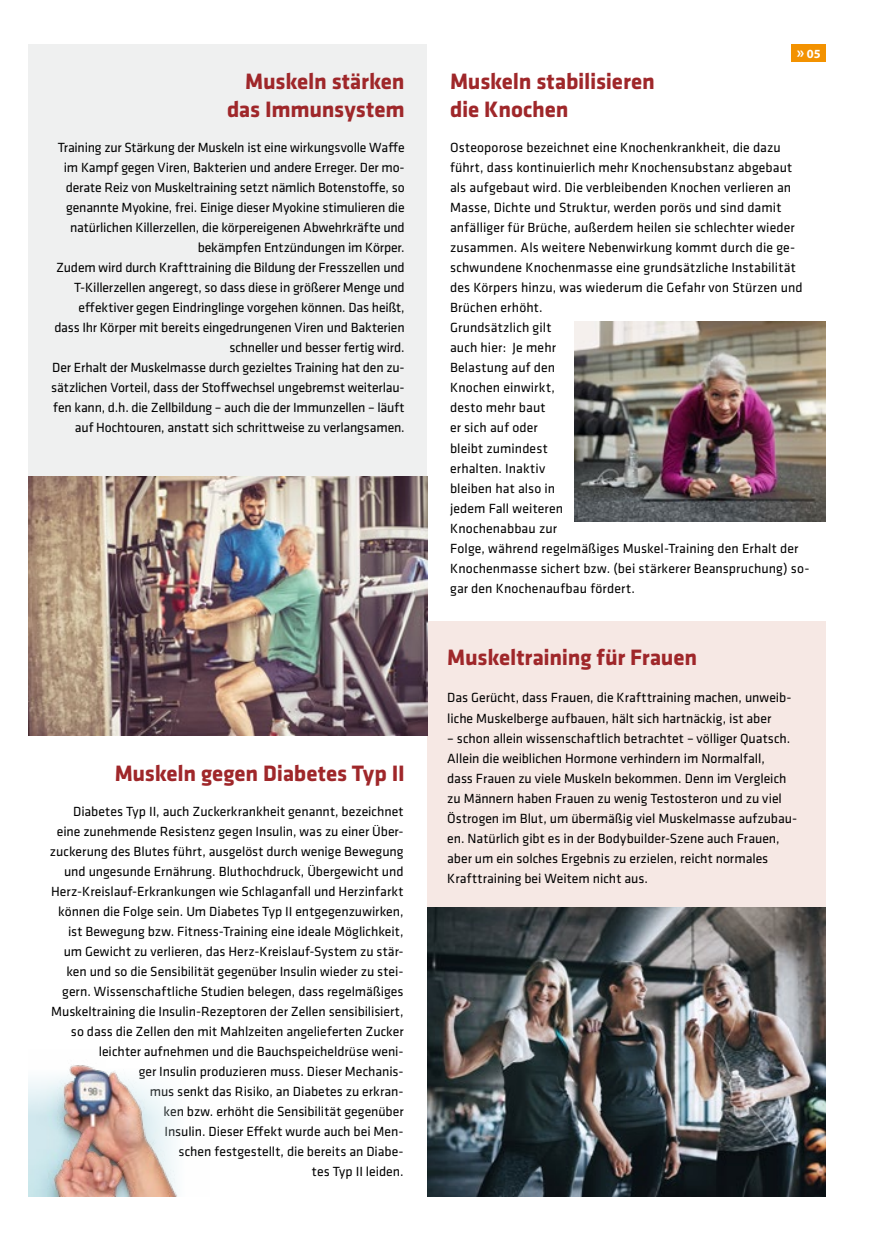
<style>
.page{position:relative;width:886px;height:1241px;background:#fff}
.page>*{position:absolute;margin:0;border:0;box-sizing:border-box;transform-origin:0 0}
.t1{font:700 23px/27.6px "Klavika Basic";letter-spacing:-.01em;color:#9f272a;text-align:right}
.t2{font:13.75px/20px "Klavika Basic";letter-spacing:-.005em;color:#000}
.t3{font:700 12.5px "Myriad Pro";color:#fff}
.s1{font-size:16.25px}
</style>
<div class="page">
<div style="left:791px;top:44px;width:35px;height:18px;background:#f39200"></div>
<div style="left:28px;top:44px;width:399px;height:432px;background:#eff0f0"></div>
<div style="left:427px;top:620px;width:399px;height:354px;background:#f6e8e4"></div>
<img style="left:574px;top:321px;width:252px;height:200px">
<img style="left:427px;top:907px;width:399px;height:289px">
<img style="left:28px;top:476px;width:399px;height:259px">
<img style="left:28px;top:1065px;width:150px;height:131px">
<h1 class="t1" style="left:227px;top:67px;width:179px">Muskeln stärken das Immunsystem</h1>
<p class="t2" style="left:51px;top:137px;width:355px;text-align:right">Training zur Stärkung der Muskeln ist eine wirkungsvolle Waffe im Kampf gegen Viren, Bakterien und andere Erreger. Der mo&shy;derate Reiz von Muskeltraining setzt nämlich Botenstoffe, so genannte Myokine, frei. Einige dieser Myokine stimulieren die natürlichen Killerzellen, die körpereigenen Abwehrkräfte und bekämpfen Entzündungen im Körper.<br>Zudem wird durch Krafttraining die Bildung der Fresszellen und T-Killerzellen angeregt, so dass diese in größerer Menge und effektiver gegen Eindringlinge vorgehen können. Das heißt, dass Ihr Körper mit bereits eingedrungenen Viren und Bakterien schneller und besser fertig wird.<br>Der Erhalt der Muskelmasse durch gezieltes Training hat den zu&shy;sätzlichen Vorteil, dass der Stoffwechsel ungebremst weiterlau&shy;fen kann, d.h. die Zellbildung – auch die der Immunzellen – läuft auf Hochtouren, anstatt sich schrittweise zu verlangsamen.</p>
<h1 class="t1" style="left:115px;top:758px;width:291px">Muskeln gegen Diabetes Typ II</h1>
<p class="t2" style="left:50px;top:800px;width:355px;text-align:right">Diabetes Typ II, auch Zuckerkrankheit genannt, bezeichnet eine zunehmende Resistenz gegen Insulin, was zu einer Über&shy;zuckerung des Blutes führt, ausgelöst durch wenige Bewegung und ungesunde Ernährung. Bluthochdruck, Übergewicht und Herz-Kreislauf-Erkrankungen wie Schlaganfall und Herzinfarkt können die Folge sein. Um Diabetes Typ II entgegenzuwirken, ist Bewegung bzw. Fitness-Training eine ideale Möglichkeit, um Gewicht zu verlieren, das Herz-Kreislauf-System zu stär&shy;ken und so die Sensibilität gegenüber Insulin wieder zu stei&shy;gern. Wissenschaftliche Studien belegen, dass regelmäßiges Muskeltraining die Insulin-Rezeptoren der Zellen sensibilisiert, so dass die Zellen den mit Mahlzeiten angelieferten Zucker leichter aufnehmen und die Bauchspeicheldrüse weni-<br>ger Insulin produzieren muss. Dieser Mechanis-<br>mus senkt das Risiko, an Diabetes zu erkran-<br>ken bzw. erhöht die Sensibilität gegenüber<br>Insulin. Dieser Effekt wurde auch bei Men-<br>schen festgestellt, die bereits an Diabe-<br>tes Typ II leiden.</p>
<h1 class="t1" style="left:450px;top:67px;width:206px;text-align:left">Muskeln stabilisieren die Knochen</h1>
<p class="t3" style="left:797px;top:45px;width:26px"><span class="s1">»</span> 05</p>
<p class="t2" style="left:450px;top:137px;width:361px">Osteoporose bezeichnet eine Knochenkrankheit, die dazu führt, dass kontinuierlich mehr Knochensubstanz abgebaut als aufgebaut wird. Die verbleibenden Knochen verlieren an Masse, Dichte und Struktur, werden porös und sind damit anfälliger für Brüche, außerdem heilen sie schlechter wieder zusammen. Als weitere Nebenwirkung kommt durch die ge&shy;schwundene Knochenmasse eine grundsätzliche Instabilität des Körpers hinzu, was wiederum die Gefahr von Stürzen und Brüchen erhöht.<br>Grundsätzlich gilt<br>auch hier: Je mehr<br>Belastung auf den<br>Knochen einwirkt,<br>desto mehr baut<br>er sich auf oder<br>bleibt zumindest<br>erhalten. Inaktiv<br>bleiben hat also in<br>jedem Fall weiteren<br>Knochenabbau zur<br>Folge, während regelmäßiges Muskel-Training den Erhalt der Knochenmasse sichert bzw. (bei stärkerer Beanspruchung) so&shy;gar den Knochenaufbau fördert.</p>
<h1 class="t1" style="left:447px;top:642px;width:252px">Muskeltraining für Frauen</h1>
<p class="t2" style="left:447px;top:687px;width:346px">Das Gerücht, dass Frauen, die Krafttraining machen, unweib&shy;liche Muskelberge aufbauen, hält sich hartnäckig, ist aber</p>
<p class="t2" style="left:447px;top:727px;width:351px">– schon allein wissenschaftlich betrachtet – völliger Quatsch.<br>Allein die weiblichen Hormone verhindern im Normalfall,<br>dass Frauen zu viele Muskeln bekommen. Denn im Vergleich zu Männern haben Frauen zu wenig Testosteron und zu viel Östrogen im Blut, um übermäßig viel Muskelmasse aufzubau&shy;en. Natürlich gibt es in der Bodybuilder-Szene auch Frauen, aber um ein solches Ergebnis zu erzielen, reicht normales Krafttraining bei Weitem nicht aus.</p>
</div>
